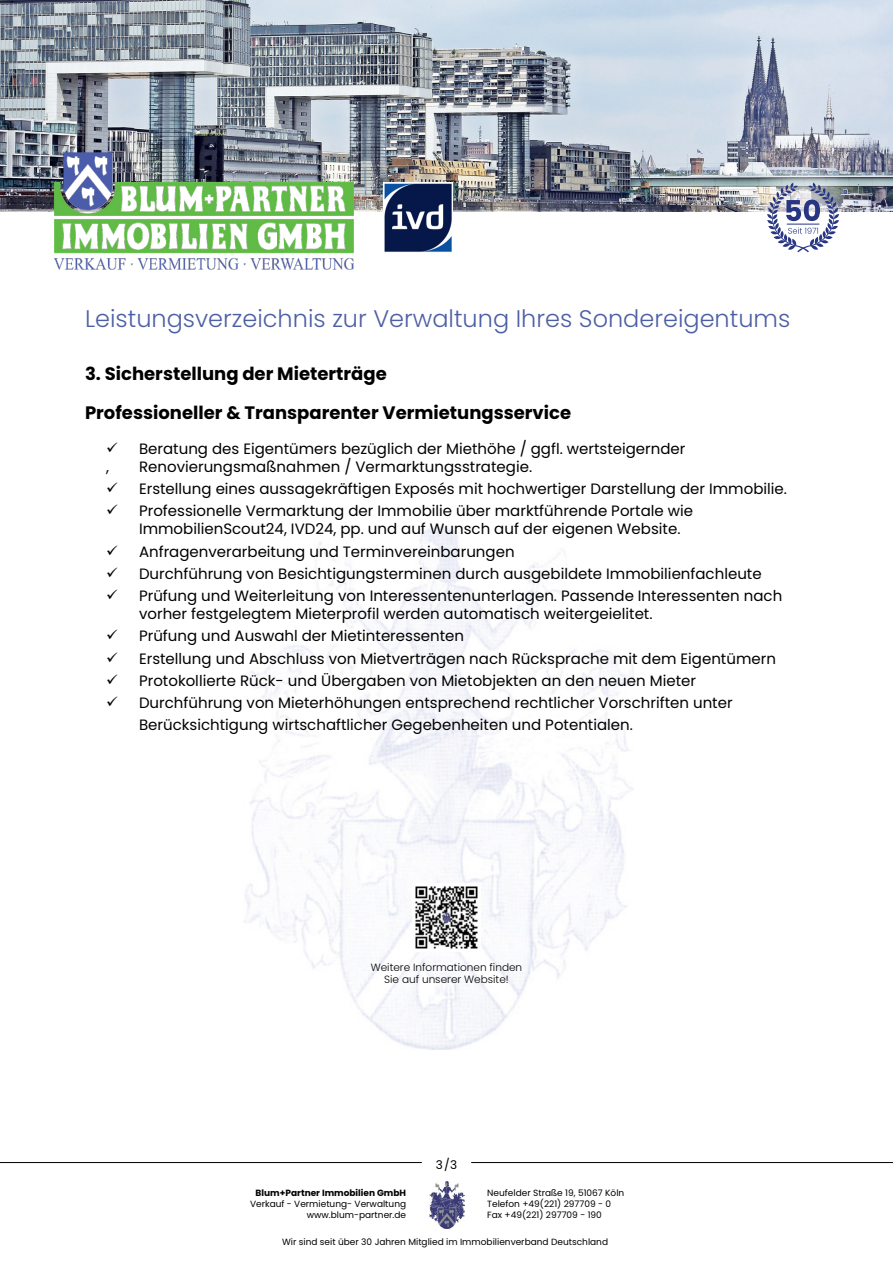
<style>
.page{position:relative;width:893px;height:1263px;background:#fff}
.page>*{position:absolute;margin:0;border:0;box-sizing:border-box;transform-origin:0 0}
.t1{font:300 24px "Poppins";color:#4d5fa4}
.t2{font:700 18px/38.5px "Poppins";color:#000}
.t3{font:15px/18px "Poppins";color:#000}
.t4{font:12px "Poppins";color:#000}
.t5{font:300 10.5px/12.6px "Poppins";color:#000;text-align:center}
.t6{font:9px/10.8px "Poppins";color:#000;text-align:right}
.t7{font:700 9px "Poppins";color:#000}
</style>
<div class="page">
<img style="left:244px;top:527px;width:390px;height:523px">
<img style="left:0;top:0;width:893px;height:212px">
<img style="left:54px;top:145px;width:299px;height:125px">
<img style="left:383px;top:183px;width:70px;height:69px">
<hr style="left:471px;top:1162px;width:422px;height:1px;background:#000">
<hr style="left:0;top:1162px;width:422px;height:1px;background:#000">
<img style="left:429px;top:1181px;width:35px;height:48px">
<img style="left:412px;top:883px;width:68px;height:68px">
<div style="left:733px;top:149px;width:141px;height:138px;background:#fff;opacity:.75"></div>
<svg style="left:767px;top:183px;width:72px;height:69px"></svg>
<h1 class="t1" style="left:85px;top:305px;width:707px">Leistungsverzeichnis zur Verwaltung Ihres Sondereigentums</h1>
<p class="t2" style="left:85px;top:355px;width:488px">3. Sicherstellung der Mieterträge<br>Professioneller &amp; Transparenter Vermietungsservice</p>
<p class="t3" style="left:106px;top:440px;width:581px">✓ Beratung des Eigentümers bezüglich der Miethöhe / ggfl. wertsteigernder ‚</p>
<p class="t3" style="left:139px;top:458px;width:395px">Renovierungsmaßnahmen / Vermarktungsstrategie.</p>
<p class="t3" style="left:106px;top:480px;width:682px">✓ Erstellung eines aussagekräftigen Exposés mit hochwertiger Darstellung der Immobilie.</p>
<p class="t3" style="left:139px;top:502px;width:555px;text-indent:-33px">✓ Professionelle Vermarktung der Immobilie über marktführende Portale wie<br>ImmobilienScout24, IVD24, pp. und auf Wunsch auf der eigenen Website.</p>
<p class="t3" style="left:106px;top:542px;width:410px">✓ Anfragenverarbeitung und Terminvereinbarungen</p>
<p class="t3" style="left:106px;top:565px;width:657px">✓ Durchführung von Besichtigungsterminen durch ausgebildete Immobilienfachleute</p>
<p class="t3" style="left:139px;top:587px;width:645px;text-indent:-33px">✓ Prüfung und Weiterleitung von Interessentenunterlagen. Passende Interessenten nach vorher festgelegtem Mieterprofil werden automatisch weitergeielitet.</p>
<p class="t3" style="left:106px;top:627px;width:359px">✓ Prüfung und Auswahl der Mietinteressenten</p>
<p class="t3" style="left:106px;top:649px;width:671px">✓ Erstellung und Abschluss von Mietverträgen nach Rücksprache mit dem Eigentümern</p>
<p class="t3" style="left:106px;top:672px;width:591px">✓ Protokollierte Rück- und Übergaben von Mietobjekten an den neuen Mieter</p>
<p class="t3" style="left:139px;top:692px;width:595px;line-height:22.2px;text-indent:-33px">✓ Durchführung von Mieterhöhungen entsprechend rechtlicher Vorschriften unter<br>Berücksichtigung wirtschaftlicher Gegebenheiten und Potentialen.</p>
<p class="t5" style="left:371px;top:961px;width:153px">Weitere Informationen finden<br>Sie auf unserer Website!</p>
<p class="t4" style="left:436px;top:1158px;width:23px">3/3</p>
<p class="t7" style="left:256px;top:1188px;width:152px">Blum+Partner Immobilien GmbH</p>
<p class="t6" style="left:250px;top:1198px;width:158px">Verkauf - Vermietung- Verwaltung www.blum-partner.de</p>
<p class="t6" style="left:487px;top:1188px;width:139px;text-align:left">Neufelder Straße 19, 51067 Köln<br>Telefon +49(221) 297709 - 0<br>Fax +49(221) 297709 - 190</p>
<p class="t6" style="left:282px;top:1236px;width:328px">Wir sind seit über 30 Jahren Mitglied im Immobilienverband Deutschland</p>
</div>
